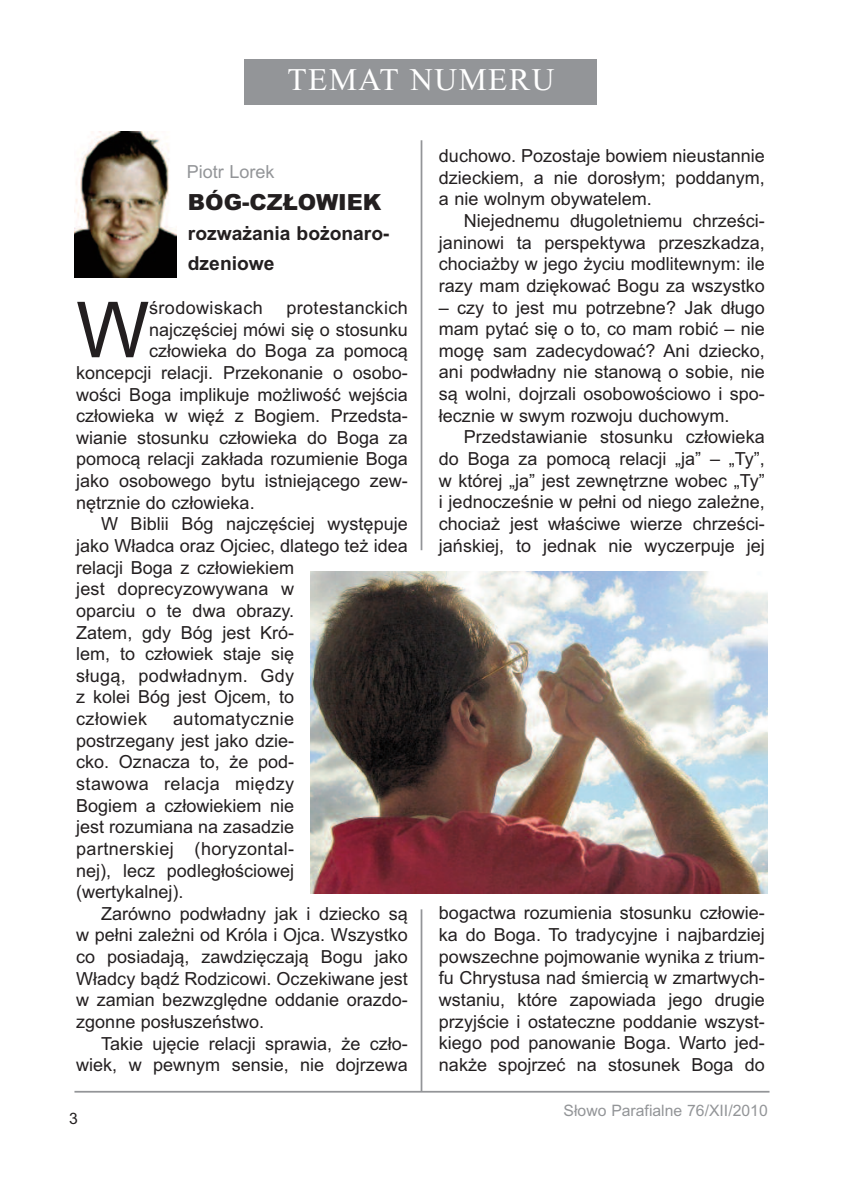
<style>
.page{position:relative;width:844px;height:1191px;background:#fff}
.page>*{position:absolute;margin:0;border:0;box-sizing:border-box;transform-origin:0 0}
.t1{font:77.35px "Arial";color:#231f20}
.t2{font:31.5px "Times New Roman";letter-spacing:.05em;color:#fff}
.t3{font:900 22.22px "Arial";color:#231f20}
.t4{font:700 19.25px/29.8px "Arial";color:#231f20}
.t5{font:18.03px/21.7px "Arial";color:#231f20;text-align:justify}
.t6{font:18.03px "Arial";letter-spacing:.02em;color:#231f20}
.t7{font:18.03px "Arial";color:#939598}
.t8{font:15.75px "Arial";color:#939598}
.t9{font:15.75px "Arial";color:#231f20}
</style>
<div class="page">
<hr style="left:74px;top:1090px;width:695px;height:2px;background:#939598">
<div style="left:244px;top:60px;width:353px;height:45px;background:#939598"></div>
<img style="left:310px;top:571px;width:457px;height:322px">
<img style="left:74px;top:132px;width:102px;height:145px">
<hr style="left:420px;top:140px;width:2px;height:410px;background:#939598">
<hr style="left:420px;top:909px;width:2px;height:182px;background:#939598">
<h2 class="t2" style="left:287px;top:60px;width:268px">TEMAT NUMERU</h2>
<p class="t7" style="left:187px;top:162px;width:89px">Piotr Lorek</p>
<p class="t3" style="left:188px;top:189px;width:195px">BÓG-CZŁOWIEK</p>
<p class="t4" style="left:188px;top:218px;width:203px">rozważania bożonaro&shy;dzeniowe</p>
<h1 class="t1" style="left:76px;top:285px;width:75px">W</h1>
<p class="t6" style="left:149px;top:297px;width:115px">środowiskach</p>
<p class="t6" style="left:286px;top:297px;width:123px">protestanckich</p>
<p class="t5" style="left:149px;top:318px;width:260px">najczęściej mówi się o stosunku</p>
<p class="t5" style="left:149px;top:340px;width:260px">człowieka do Boga za pomocą</p>
<p class="t5" style="left:76px;top:362px;width:333px">koncepcji relacji. Przekonanie o osobo-</p>
<p class="t5" style="left:76px;top:383px;width:333px">wości Boga implikuje możliwość wejścia</p>
<p class="t5" style="left:76px;top:405px;width:333px">człowieka w więź z Bogiem. Przedsta-</p>
<p class="t5" style="left:76px;top:427px;width:333px">wianie stosunku człowieka do Boga za</p>
<p class="t5" style="left:76px;top:448px;width:333px">pomocą relacji zakłada rozumienie Boga</p>
<p class="t5" style="left:76px;top:470px;width:333px">jako osobowego bytu istniejącego zew-</p>
<p class="t5" style="left:76px;top:491px;width:180px">nętrznie do człowieka.</p>
<p class="t5" style="left:101px;top:513px;width:308px">W Biblii Bóg najczęściej występuje</p>
<p class="t5" style="left:76px;top:535px;width:333px">jako Władca oraz Ojciec, dlatego też idea</p>
<p class="t5" style="left:76px;top:556px;width:219px">relacji Boga z człowiekiem</p>
<p class="t5" style="left:76px;top:578px;width:219px">jest doprecyzowywana w</p>
<p class="t5" style="left:76px;top:600px;width:219px">oparciu o te dwa obrazy.</p>
<p class="t5" style="left:76px;top:621px;width:219px">Zatem, gdy Bóg jest Kró-</p>
<p class="t5" style="left:76px;top:643px;width:219px">lem, to człowiek staje się</p>
<p class="t5" style="left:76px;top:664px;width:219px">sługą, podwładnym. Gdy</p>
<p class="t5" style="left:76px;top:686px;width:219px">z kolei Bóg jest Ojcem, to</p>
<p class="t6" style="left:76px;top:708px;width:72px">człowiek</p>
<p class="t5" style="left:76px;top:708px;width:219px;text-indent:97px">automatycznie postrzegany jest jako dzie&shy;cko. Oznacza to, że pod&shy;stawowa relacja między Bogiem a człowiekiem nie jest rozumiana na zasadzie partnerskiej (horyzontal&shy;nej), lecz podległościowej (wertykalnej).</p>
<p class="t5" style="left:76px;top:902px;width:333px;text-indent:25px">Zarówno podwładny jak i dziecko są w pełni zależni od Króla i Ojca. Wszystko co posiadają, zawdzięczają Bogu jako Władcy bądź Rodzicowi. Oczekiwane jest w zamian bezwzględne oddanie orazdo&shy;zgonne posłuszeństwo.</p>
<p class="t5" style="left:76px;top:1032px;width:333px;text-align:right">Takie ujęcie relacji sprawia, że czło&shy;wiek, w pewnym sensie, nie dojrzewa</p>
<p class="t9" style="left:69px;top:1109px;width:10px">3</p>
<p class="t5" style="left:439px;top:145px;width:327px">duchowo. Pozostaje bowiem nieustannie dzieckiem, a nie dorosłym; poddanym, a nie wolnym obywatelem.</p>
<p class="t5" style="left:439px;top:210px;width:327px;text-indent:25px">Niejednemu długoletniemu chrześci&shy;janinowi ta perspektywa przeszkadza, chociażby w jego życiu modlitewnym: ile razy mam dziękować Bogu za wszystko</p>
<p class="t5" style="left:439px;top:296px;width:327px">– czy to jest mu potrzebne? Jak długo mam pytać się o to, co mam robić – nie mogę sam zadecydować? Ani dziecko, ani podwładny nie stanową o sobie, nie są wolni, dojrzali osobowościowo i spo&shy;łecznie w swym rozwoju duchowym.</p>
<p class="t5" style="left:439px;top:426px;width:327px;text-indent:25px">Przedstawianie stosunku człowieka do Boga za pomocą relacji „ja” – „Ty”, w której „ja” jest zewnętrzne wobec „Ty” i jednocześnie w pełni od niego zależne, chociaż jest właściwe wierze chrześci&shy;jańskiej, to jednak nie wyczerpuje jej</p>
<p class="t5" style="left:439px;top:902px;width:327px">bogactwa rozumienia stosunku człowie&shy;ka do Boga. To tradycyjne i najbardziej powszechne pojmowanie wynika z trium&shy;fu Chrystusa nad śmiercią w zmartwych&shy;wstaniu, które zapowiada jego drugie przyjście i ostateczne poddanie wszyst&shy;kiego pod panowanie Boga. Warto jed&shy;nakże spojrzeć na stosunek Boga do</p>
<p class="t8" style="left:563px;top:1101px;width:206px">Słowo Parafialne 76/XII/2010</p>
</div>
